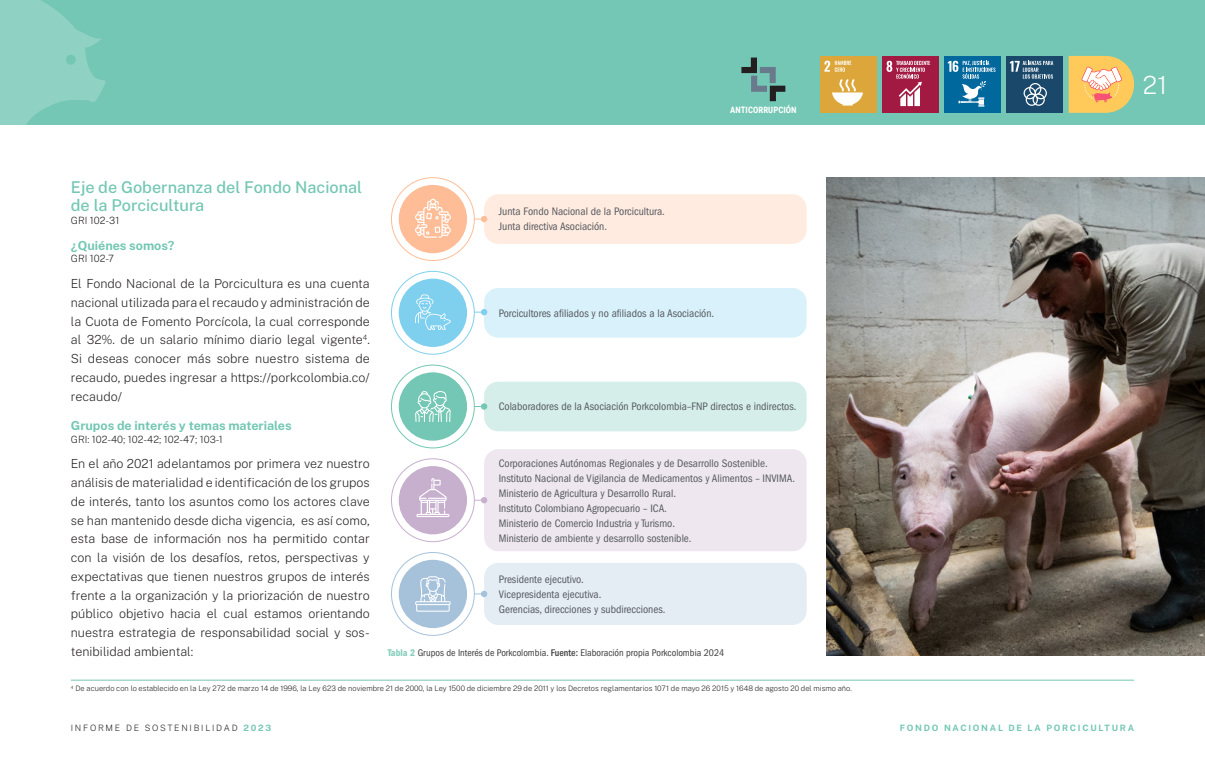
<style>
.page{position:relative;width:1205px;height:762px;background:#fff}
.page>*{position:absolute;margin:0;border:0;box-sizing:border-box;transform-origin:0 0}
.t1{font:200 25px "Public Sans";color:#fff}
.Titulo{font:500 16.25px/18.8px "Public Sans";color:#74c7b4}
.Texto_Corrido{font:200 12.5px/18.8px "Public Sans";color:#231f20;text-align:justify}
.Sub1{font:700 12.5px "Public Sans";color:#74c7b4}
.Pie_de_imagen{font:condensed 11.25px "ITC Franklin Gothic Std";color:#575a60}
.Pie_de_imagen-2{font:condensed 10px "ITC Franklin Gothic Std";color:#3e3e3f}
.GRI{font:200 10px "Public Sans";color:#231f20}
.t2{font:700 8.75px "Public Sans";letter-spacing:.2em;color:#74c7b4}
.t3{font:200 8.75px "Public Sans";letter-spacing:.2em;color:#231f20}
.t4{font:700 8.75px "Roboto Condensed";letter-spacing:.01em;color:#fff}
.Pie_de_página{font:200 7.5px "Public Sans";color:#231f20}
.s1{font-family:"ITC Franklin Gothic Std Dm Cd";font-stretch:normal;color:#82cdbb}
.s2{font-weight:500}
.s3{font-weight:700;color:#74c7b4}
</style>
<div class="page">
<div style="left:0;top:0;width:1205px;height:124px;background:#74c7b4"></div>
<svg style="left:0;top:0;width:105px;height:125px"></svg>
<div style="left:399px;top:279px;width:68px;height:68px;background:#7fcfef;border-radius:50%"></div>
<div style="left:399px;top:185px;width:68px;height:68px;background:#febd96;border-radius:50%"></div>
<div style="left:484px;top:449px;width:322px;height:102px;background:#eee7f0;border-radius:14px"></div>
<div style="left:484px;top:194px;width:322px;height:50px;background:#ffebdf;border-radius:14px"></div>
<div style="left:484px;top:382px;width:322px;height:49px;background:#d5eee9;border-radius:14px"></div>
<div style="left:484px;top:288px;width:322px;height:50px;background:#d8f1fa;border-radius:14px"></div>
<div style="left:484px;top:563px;width:322px;height:62px;background:#e4ecf4;border-radius:14px"></div>
<hr style="left:71px;top:680px;width:1063px;height:1px;background:#74c7b4">
<div style="left:1006px;top:56px;width:57px;height:57px;background:#19486a"></div>
<svg style="left:1010px;top:61px;width:43px;height:45px"></svg>
<div style="left:944px;top:56px;width:57px;height:57px;background:#00689d"></div>
<svg style="left:948px;top:61px;width:47px;height:46px"></svg>
<div style="left:882px;top:56px;width:57px;height:57px;background:#a21942"></div>
<svg style="left:886px;top:61px;width:44px;height:45px"></svg>
<div style="left:820px;top:56px;width:57px;height:57px;background:#dda63a"></div>
<svg style="left:824px;top:61px;width:27px;height:11px"></svg>
<svg style="left:832px;top:79px;width:31px;height:27px"></svg>
<svg style="left:741px;top:58px;width:44px;height:43px"></svg>
<svg style="left:1068px;top:56px;width:66px;height:57px;background:#efc879"></svg>
<div style="left:399px;top:466px;width:68px;height:68px;background:#c7b0ce;border-radius:50%"></div>
<div style="left:399px;top:372px;width:68px;height:69px;background:#74c7b4;border-radius:50%"></div>
<div style="left:399px;top:560px;width:68px;height:68px;background:#a6c1da;border-radius:50%"></div>
<svg style="left:416px;top:478px;width:33px;height:39px"></svg>
<svg style="left:415px;top:391px;width:36px;height:31px"></svg>
<svg style="left:474px;top:216px;width:13px;height:6px"></svg>
<div style="left:481px;top:403px;width:6px;height:7px;background:#74c7b4;border-radius:50%"></div>
<svg style="left:474px;top:497px;width:13px;height:6px"></svg>
<svg style="left:474px;top:591px;width:13px;height:6px"></svg>
<svg style="left:474px;top:309px;width:13px;height:6px"></svg>
<img style="left:827px;top:177px;width:378px;height:479px">
<svg style="left:415px;top:294px;width:35px;height:36px"></svg>
<svg style="left:415px;top:576px;width:36px;height:36px"></svg>
<svg style="left:415px;top:199px;width:36px;height:39px"></svg>
<p class="t4" style="left:730px;top:104px;width:68px">ANTICORRUPCIÓN</p>
<h1 class="t1" style="left:1143px;top:68px;width:26px">21</h1>
<p class="Titulo" style="left:71px;top:176px;width:293px">Eje de Gobernanza del Fondo Nacional de la Porcicultura</p>
<p class="GRI" style="left:71px;top:213px;width:50px">GRI 102-31</p>
<p class="Sub1" style="left:71px;top:236px;width:105px">¿Quiénes somos?</p>
<p class="GRI" style="left:71px;top:252px;width:45px">GRI 102-7</p>
<p class="Texto_Corrido" style="left:71px;top:274px;width:300px">El Fondo Nacional de la Porcicultura es una cuenta nacional utilizada para el recaudo y administración de la Cuota de Fomento Porcícola, la cual corresponde al 32%. de un salario mínimo diario legal vigente<sup>4</sup>.<br>Si deseas conocer más sobre nuestro sistema de recaudo, puedes ingresar a https://porkcolombia.co/ recaudo/</p>
<p class="Sub1" style="left:71px;top:416px;width:222px">Grupos de interés y temas materiales</p>
<p class="GRI" style="left:71px;top:432px;width:153px">GRI: 102-40; 102-42; 102-47; 103-1</p>
<p class="Texto_Corrido" style="left:71px;top:454px;width:300px;text-align:left">En el año 2021 adelantamos por primera vez nuestro análisis de materialidad e identificación de los grupos de interés, tanto los asuntos como los actores clave se han mantenido desde dicha vigencia, es así como, esta base de información nos ha permitido contar con la visión de los desafíos, retos, perspectivas y expectativas que tienen nuestros grupos de interés frente a la organización y la priorización de nuestro público objetivo hacia el cual estamos orientando nuestra estrategia de responsabilidad social y sos&shy;tenibilidad ambiental:</p>
<p class="Pie_de_página" style="left:71px;top:683px;width:782px"><sup>4</sup> De acuerdo con lo establecido en la Ley 272 de marzo 14 de 1996, la Ley 623 de noviembre 21 de 2000, la Ley 1500 de diciembre 29 de 2011 y los Decretos reglamentarios 1071 de mayo 26 2015 y 1648 de agosto 20 del mismo año.</p>
<p class="Pie_de_imagen" style="left:499px;top:205px;width:168px">Junta Fondo Nacional de la Porcicultura.</p>
<p class="Pie_de_imagen" style="left:499px;top:220px;width:110px">Junta directiva Asociación.</p>
<p class="Pie_de_imagen" style="left:499px;top:307px;width:217px">Porcicultores afiliados y no afiliados a la Asociación.</p>
<p class="Pie_de_imagen" style="left:499px;top:400px;width:299px">Colaboradores de la Asociación Porkcolombia–FNP directos e indirectos.</p>
<p class="Pie_de_imagen" style="left:499px;top:456px;width:271px">Corporaciones Autónomas Regionales y de Desarrollo Sostenible.</p>
<p class="Pie_de_imagen" style="left:499px;top:471px;width:298px">Instituto Nacional de Vigilancia de Medicamentos y Alimentos – INVIMA.</p>
<p class="Pie_de_imagen" style="left:499px;top:486px;width:179px">Ministerio de Agricultura y Desarrollo Rural.</p>
<p class="Pie_de_imagen" style="left:499px;top:501px;width:170px">Instituto Colombiano Agropecuario – ICA.</p>
<p class="Pie_de_imagen" style="left:499px;top:516px;width:178px">Ministerio de Comercio Industria y Turismo.</p>
<p class="Pie_de_imagen" style="left:499px;top:531px;width:194px">Ministerio de ambiente y desarrollo sostenible.</p>
<p class="Pie_de_imagen" style="left:499px;top:573px;width:87px">Presidente ejecutivo.</p>
<p class="Pie_de_imagen" style="left:499px;top:588px;width:104px">Vicepresidenta ejecutiva.</p>
<p class="Pie_de_imagen" style="left:499px;top:603px;width:168px">Gerencias, direcciones y subdirecciones.</p>
<p class="Pie_de_imagen-2" style="left:388px;top:647px;width:338px"><span class="s1">Tabla 2</span> Grupos de Interés de Porkcolombia. <span class="s2">Fuente:</span> Elaboración propia Porkcolombia 2024</p>
<p class="t3" style="left:71px;top:722px;width:202px">INFORME DE SOSTENIBILIDAD <span class="s3">2023</span></p>
<p class="t2" style="left:900px;top:721px;width:236px">FONDO NACIONAL DE LA PORCICULTURA</p>
</div>
